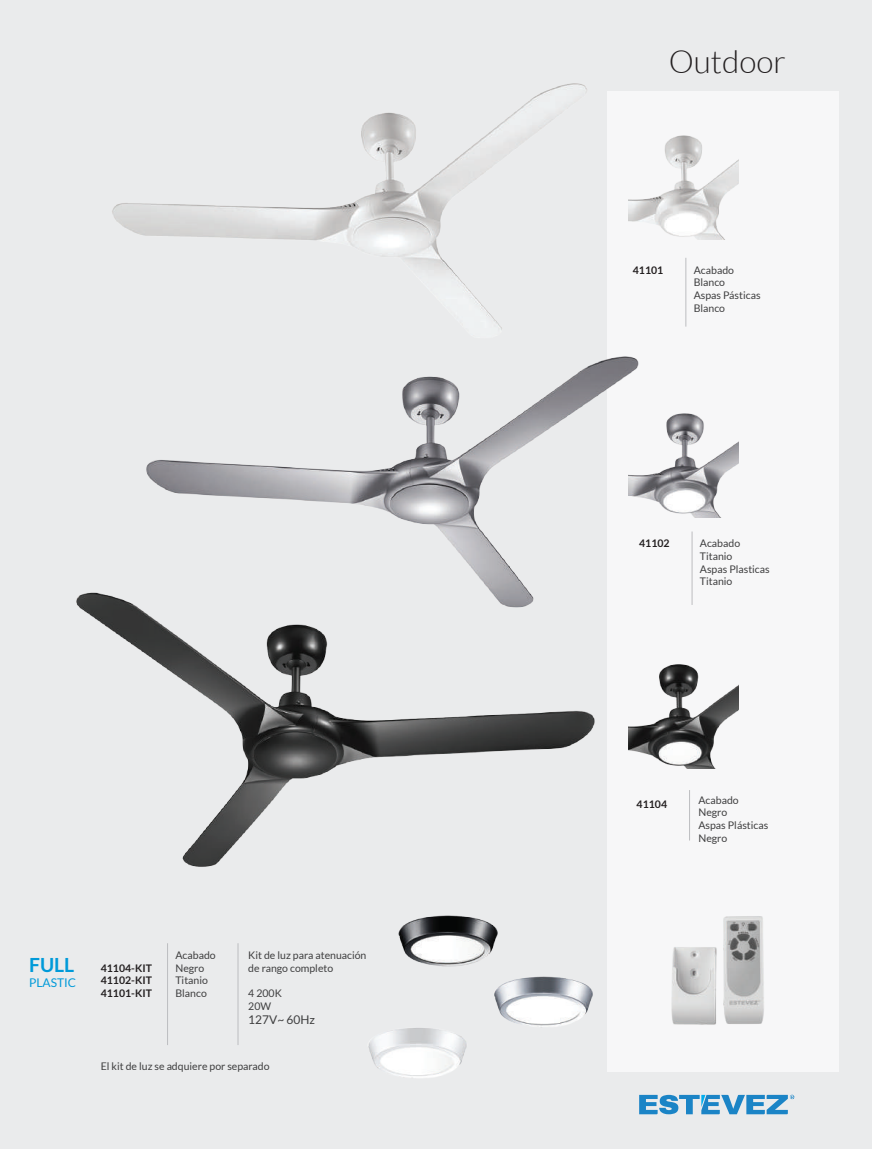
<style>
.page{position:relative;width:872px;height:1149px;background:#fff}
.page>*{position:absolute;margin:0;border:0;box-sizing:border-box;transform-origin:0 0}
.t1{font:300 31.5px "Lato";color:#231f20}
.t2{font:700 19.5px "Lato";color:#009ad9}
.t3{font:12px "Lato";color:#3e3e3f}
.t4{font:12px "Lato";color:#009ad9}
.t5{font:10.5px/12.6px "Lato";color:#3e3e3f}
.t6{font:700 10.5px/12.6px "Lato";color:#231f20;text-align:justify}
</style>
<div class="page">
<div style="left:0;top:0;width:872px;height:1148px;background:#eaebec"></div>
<div style="left:607px;top:91px;width:231px;height:980px;background:#f7f7f8"></div>
<svg style="left:639px;top:1094px;width:155px;height:19px"></svg>
<img style="left:76px;top:592px;width:519px;height:275px">
<hr style="left:689px;top:789px;width:1px;height:51px;background:#bcbdc0">
<img style="left:112px;top:83px;width:475px;height:247px">
<img style="left:136px;top:356px;width:503px;height:270px">
<hr style="left:685px;top:258px;width:1px;height:68px;background:#bcbdc0">
<hr style="left:692px;top:531px;width:1px;height:73px;background:#bcbdc0">
<img style="left:368px;top:915px;width:225px;height:163px">
<hr style="left:167px;top:942px;width:1px;height:102px;background:#bcbdc0">
<hr style="left:238px;top:942px;width:1px;height:102px;background:#bcbdc0">
<img style="left:628px;top:413px;width:110px;height:104px">
<img style="left:628px;top:135px;width:110px;height:104px">
<img style="left:628px;top:664px;width:110px;height:104px">
<img style="left:671px;top:916px;width:93px;height:109px">
<h2 class="t2" style="left:29px;top:953px;width:47px">FULL</h2>
<p class="t4" style="left:29px;top:975px;width:49px">PLASTIC</p>
<p class="t5" style="left:248px;top:948px;width:120px">Kit de luz para atenuación de rango completo</p>
<p class="t5" style="left:248px;top:986px;width:35px">4 200K<br>20W</p>
<p class="t3" style="left:248px;top:1012px;width:68px">127V~ 60Hz</p>
<p class="t5" style="left:101px;top:1059px;width:170px">El kit de luz se adquiere por separado</p>
<p class="t5" style="left:175px;top:948px;width:42px">Acabado<br>Negro<br>Titanio<br>Blanco</p>
<p class="t6" style="left:101px;top:961px;width:53px">41104-KIT 41102-KIT 41101-KIT</p>
<h1 class="t1" style="left:668px;top:45px;width:119px">Outdoor</h1>
<p class="t6" style="left:633px;top:263px;width:32px">41101</p>
<p class="t5" style="left:693px;top:263px;width:68px">Acabado<br>Blanco<br>Aspas Pásticas<br>Blanco</p>
<p class="t6" style="left:639px;top:537px;width:32px">41102</p>
<p class="t5" style="left:700px;top:537px;width:71px">Acabado<br>Titanio<br>Aspas Plasticas<br>Titanio</p>
<p class="t6" style="left:636px;top:797px;width:32px">41104</p>
<p class="t5" style="left:698px;top:793px;width:71px">Acabado<br>Negro<br>Aspas Plásticas<br>Negro</p>
</div>
